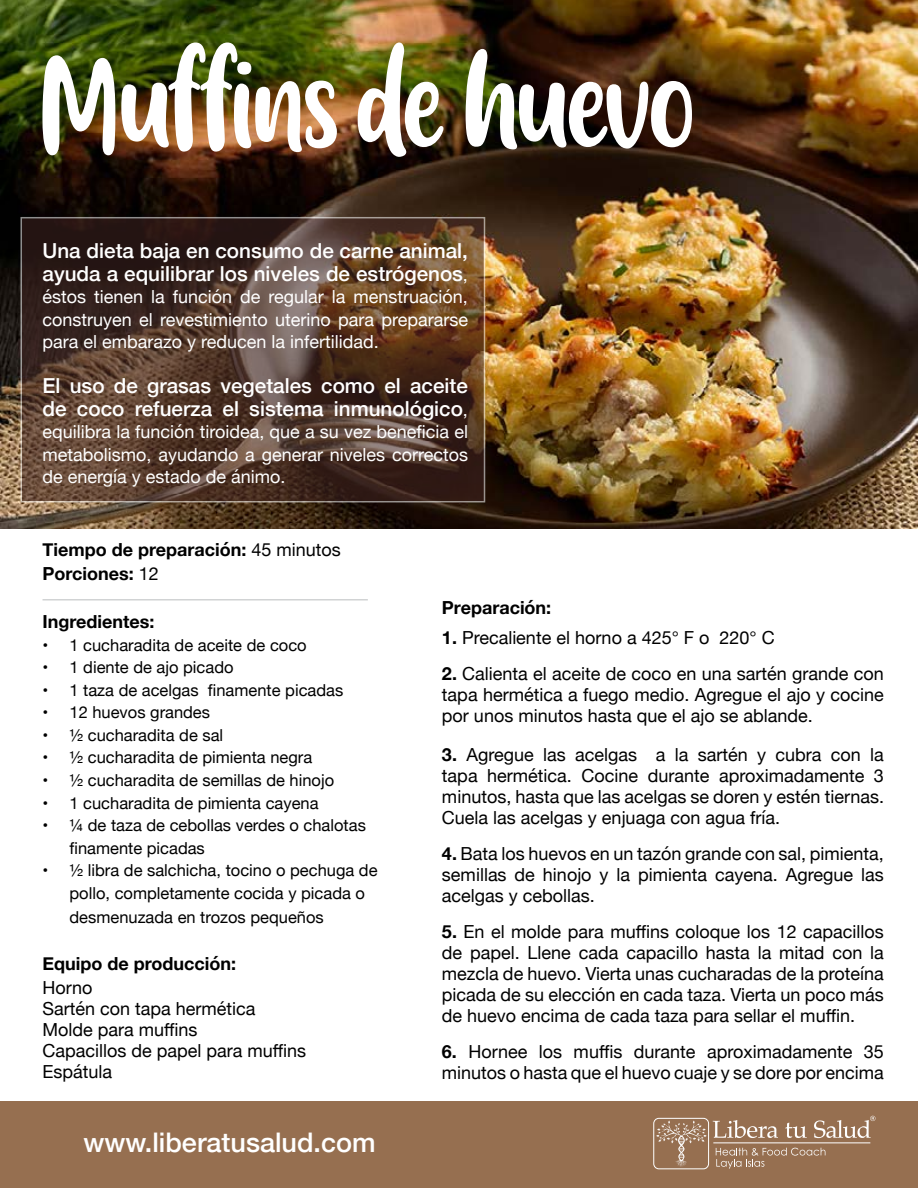
<style>
.page{position:relative;width:918px;height:1188px;background:#fff}
.page>*{position:absolute;margin:0;border:0;box-sizing:border-box;transform-origin:0 0}
.t1{font:131.4px "Friendly Schoolmates";letter-spacing:-.04em;color:#fff}
.t2{font:500 27px "Helvetica Neue";color:#fff}
.t3{font:500 20.7px/22.5px "Helvetica Neue";color:#fff}
.t4{font:18px/21px "Helvetica Neue";color:#000;text-align:justify}
.t5{font:18px/22.5px "Helvetica Neue";color:#fff;text-align:justify}
.t6{font:700 18px/24px "Helvetica Neue";color:#000}
.t7{font:16.5px/22.5px "Helvetica Neue";color:#000}
.s1{font-weight:400;font-size:18px}
.s2{font-weight:400}
.s3{font-weight:700}
</style>
<div class="page">
<img style="left:0;top:0;width:918px;height:528px">
<div style="left:0;top:1101px;width:918px;height:87px;background:#966f50"></div>
<svg style="left:716px;top:1148px;width:109px;height:21px"></svg>
<svg style="left:656px;top:1121px;width:51px;height:46px"></svg>
<hr style="left:713px;top:1143px;width:157px;height:1px;background:#fff">
<div style="left:653px;top:1118px;width:56px;height:51px;border:1px solid #fff;border-radius:5px"></div>
<svg style="left:713px;top:1120px;width:65px;height:18px"></svg>
<svg style="left:785px;top:1123px;width:22px;height:15px"></svg>
<svg style="left:814px;top:1116px;width:61px;height:22px"></svg>
<hr style="left:43px;top:599px;width:325px;height:2px;background:#d1d3d4">
<svg style="left:21px;top:217px;width:464px;height:285px;background:#51382b"></svg>
<h1 class="t1" style="left:36px;top:33px;width:662px">Muffins de huevo</h1>
<p class="t3" style="left:43px;top:238px;width:427px">Una dieta baja en consumo de carne animal, ayuda a equilibrar los niveles de estrógenos<span class="s1">,</span></p>
<p class="t5" style="left:43px;top:287px;width:427px">éstos tienen la función de regular la menstruación, construyen el revestimiento uterino para prepararse para el embarazo y reducen la infertilidad.</p>
<p class="t3" style="left:43px;top:373px;width:427px">El uso de grasas vegetales como el aceite de coco refuerza el sistema inmunológico<span class="s1">,</span></p>
<p class="t5" style="left:43px;top:422px;width:427px">equilibra la función tiroidea, que a su vez beneficia el metabolismo, ayudando a generar niveles correctos de energía y estado de ánimo.</p>
<p class="t6" style="left:43px;top:539px;width:300px">Tiempo de preparación: <span class="s2">45 minutos<br></span>Porciones: <span class="s2">12</span></p>
<p class="t6" style="left:43px;top:611px;width:113px">Ingredientes:</p>
<p class="t7" style="left:43px;top:635px;width:266px">• 1 cucharadita de aceite de coco</p>
<p class="t7" style="left:43px;top:657px;width:193px">• 1 diente de ajo picado</p>
<p class="t7" style="left:43px;top:680px;width:302px">• 1 taza de acelgas finamente picadas</p>
<p class="t7" style="left:43px;top:702px;width:169px">• 12 huevos grandes</p>
<p class="t7" style="left:43px;top:725px;width:182px">• ½ cucharadita de sal</p>
<p class="t7" style="left:43px;top:747px;width:271px">• ½ cucharadita de pimienta negra</p>
<p class="t7" style="left:43px;top:770px;width:293px">• ½ cucharadita de semillas de hinojo</p>
<p class="t7" style="left:43px;top:792px;width:278px">• 1 cucharadita de pimienta cayena</p>
<p class="t7" style="left:70px;top:815px;width:298px;text-indent:-27px">• ¼ de taza de cebollas verdes o chalotas finamente picadas</p>
<p class="t7" style="left:70px;top:860px;width:310px;text-indent:-27px">• ½ libra de salchicha, tocino o pechuga de pollo, completamente cocida y picada o</p>
<p class="t7" style="left:70px;top:906px;width:256px">desmenuzada en trozos pequeños</p>
<p class="t6" style="left:43px;top:953px;width:195px">Equipo de producción:</p>
<p class="t4" style="left:43px;top:979px;width:265px;text-align:left">Horno<br>Sartén con tapa hermética<br>Molde para muffins<br>Capacillos de papel para muffins<br>Espátula</p>
<h2 class="t2" style="left:83px;top:1121px;width:294px">www.liberatusalud.com</h2>
<p class="t6" style="left:442px;top:596px;width:111px">Preparación:</p>
<p class="t4" style="left:442px;top:628px;width:334px"><span class="s3">1.</span> Precaliente el horno a 425° F o 220° C</p>
<p class="t4" style="left:442px;top:664px;width:443px"><span class="s3">2.</span> Calienta el aceite de coco en una sartén grande con tapa hermética a fuego medio. Agregue el ajo y cocine por unos minutos hasta que el ajo se ablande.</p>
<p class="t4" style="left:442px;top:745px;width:444px"><span class="s3">3.</span> Agregue las acelgas a la sartén y cubra con la tapa hermética. Cocine durante aproximadamente 3 minutos, hasta que las acelgas se doren y estén tiernas.<br>Cuela las acelgas y enjuaga con agua fría.</p>
<p class="t4" style="left:442px;top:844px;width:443px"><span class="s3">4.</span> Bata los huevos en un tazón grande con sal, pimienta, semillas de hinojo y la pimienta cayena. Agregue las acelgas y cebollas.</p>
<p class="t4" style="left:442px;top:922px;width:444px"><span class="s3">5.</span> En el molde para muffins coloque los 12 capacillos de papel. Llene cada capacillo hasta la mitad con la mezcla de huevo. Vierta unas cucharadas de la proteína picada de su elección en cada taza. Vierta un poco más de huevo encima de cada taza para sellar el muffin.</p>
<p class="t4" style="left:442px;top:1042px;width:443px"><span class="s3">6.</span> Hornee los muffis durante aproximadamente 35 minutos o hasta que el huevo cuaje y se dore por encima</p>
</div>
